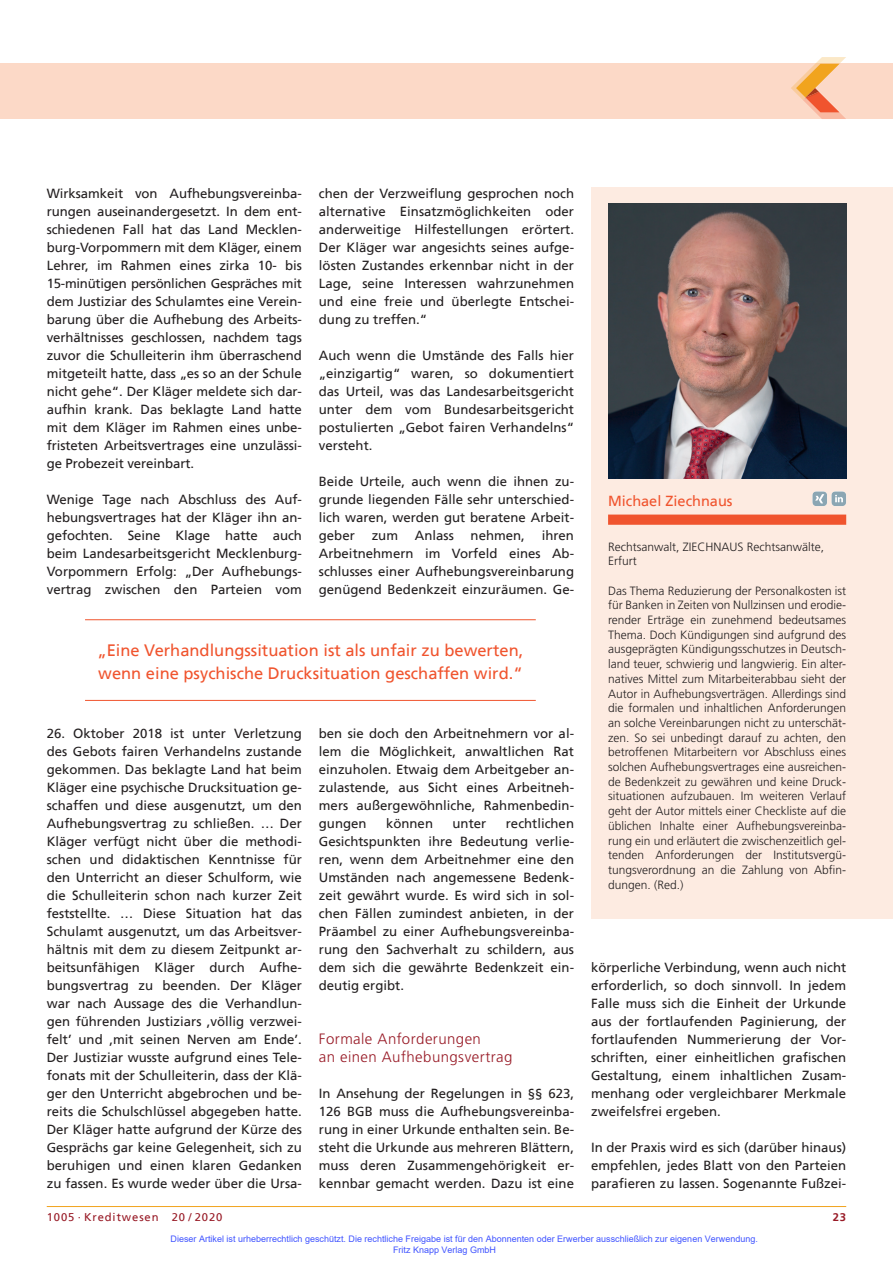
<style>
.page{position:relative;width:893px;height:1263px;background:#fff}
.page>*{position:absolute;margin:0;border:0;box-sizing:border-box;transform-origin:0 0}
.t1{font:16.5px/22.5px "Frutiger";color:#f0542e}
.t2{font:300 15px/18px "Frutiger";letter-spacing:.03em;color:#981a26}
.t3{font:14.55px "Frutiger";color:#f0542e}
.t4{font:13.2px/18px "Frutiger";color:#231f20;text-align:justify}
.t5{font:300 12px/14.7px "Frutiger";color:#231f20}
.t6{font:11.25px "Frutiger";letter-spacing:.08em;color:#981a26}
.t7{font:700 11.25px "Frutiger";color:#981a26}
.t8{font:9px/10.8px "Arial";color:#4054ff}
</style>
<div class="page">
<hr style="left:47px;top:1206px;width:799px;height:1px;background:#f1a31e">
<div style="left:0;top:64px;width:893px;height:55px;background:#fcd9c7"></div>
<svg style="left:791px;top:57px;width:55px;height:62px"></svg>
<div style="left:591px;top:187px;width:302px;height:731px;background:#fdebe1"></div>
<div style="left:608px;top:514px;width:238px;height:11px;background:#f0542e"></div>
<img style="left:608px;top:204px;width:238px;height:274px">
<svg style="left:812px;top:491px;width:34px;height:15px"></svg>
<hr style="left:85px;top:619px;width:451px;height:1px;background:#f0542e">
<hr style="left:85px;top:700px;width:451px;height:1px;background:#f0542e">
<p class="t4" style="left:47px;top:185px;width:257px">Wirksamkeit von Aufhebungsvereinba&shy;rungen auseinandergesetzt. In dem ent&shy;schiedenen Fall hat das Land Mecklen&shy;burg-Vorpommern mit dem Kläger, einem Lehrer, im Rahmen eines zirka 10- bis 15-minütigen persönlichen Gespräches mit dem Justiziar des Schulamtes eine Verein&shy;barung über die Aufhebung des Arbeits&shy;verhältnisses geschlossen, nachdem tags zuvor die Schulleiterin ihm überraschend mitgeteilt hatte, dass „es so an der Schule nicht gehe“. Der Kläger meldete sich dar&shy;aufhin krank. Das beklagte Land hatte mit dem Kläger im Rahmen eines unbe&shy;fristeten Arbeitsvertrages eine unzulässi&shy;ge Probezeit vereinbart.</p>
<p class="t4" style="left:47px;top:491px;width:257px">Wenige Tage nach Abschluss des Auf&shy;hebungsvertrages hat der Kläger ihn an&shy;gefochten. Seine Klage hatte auch beim Landesarbeitsgericht Mecklenburg-Vorpommern Erfolg: „Der Aufhebungs&shy;vertrag zwischen den Parteien vom</p>
<p class="t4" style="left:319px;top:185px;width:257px">chen der Verzweiflung gesprochen noch alternative Einsatzmöglichkeiten oder anderweitige Hilfestellungen erörtert.<br>Der Kläger war angesichts seines aufge&shy;lösten Zustandes erkennbar nicht in der Lage, seine Interessen wahrzunehmen und eine freie und überlegte Entschei&shy;dung zu treffen.“</p>
<p class="t4" style="left:319px;top:347px;width:257px">Auch wenn die Umstände des Falls hier „einzigartig“ waren, so dokumentiert das Urteil, was das Landesarbeitsgericht unter dem vom Bundesarbeitsgericht postulierten „Gebot fairen Verhandelns“ versteht.</p>
<p class="t4" style="left:319px;top:473px;width:257px">Beide Urteile, auch wenn die ihnen zu&shy;grunde liegenden Fälle sehr unterschied&shy;lich waren, werden gut beratene Arbeit&shy;geber</p>
<p class="t4" style="left:319px;top:527px;width:257px;text-indent:223px">ihren Arbeitnehmern im Vorfeld eines Ab&shy;schlusses einer Aufhebungsvereinbarung genügend Bedenkzeit einzuräumen. Ge-</p>
<p class="t4" style="left:372px;top:527px;width:28px">zum</p>
<p class="t4" style="left:415px;top:527px;width:40px">Anlass</p>
<p class="t4" style="left:471px;top:527px;width:56px">nehmen,</p>
<p class="t1" style="left:97px;top:640px;width:427px">„Eine Verhandlungssituation ist als unfair zu bewerten, wenn eine psychische Drucksituation geschaffen wird.“</p>
<p class="t4" style="left:47px;top:725px;width:257px">26. Oktober 2018 ist unter Verletzung des Gebots fairen Verhandelns zustande gekommen. Das beklagte Land hat beim Kläger eine psychische Drucksituation ge&shy;schaffen und diese ausgenutzt, um den Aufhebungsvertrag zu schließen. … Der Kläger verfügt nicht über die methodi&shy;schen und didaktischen Kenntnisse für den Unterricht an dieser Schulform, wie die Schulleiterin schon nach kurzer Zeit feststellte. … Diese Situation hat das Schulamt ausgenutzt, um das Arbeitsver&shy;hältnis mit dem zu diesem Zeitpunkt ar&shy;beitsunfähigen Kläger durch Aufhe&shy;bungsvertrag zu beenden. Der Kläger war nach Aussage des die Verhandlun&shy;gen führenden Justiziars ,völlig verzwei&shy;felt’ und ,mit seinen Nerven am Ende’.<br>Der Justiziar wusste aufgrund eines Tele&shy;fonats mit der Schulleiterin, dass der Klä&shy;ger den Unterricht abgebrochen und be&shy;reits die Schulschlüssel abgegeben hatte.<br>Der Kläger hatte aufgrund der Kürze des Gesprächs gar keine Gelegenheit, sich zu beruhigen und einen klaren Gedanken zu fassen. Es wurde weder über die Ursa-</p>
<p class="t4" style="left:319px;top:725px;width:257px">ben sie doch den Arbeitnehmern vor al&shy;lem die Möglichkeit, anwaltlichen Rat einzuholen. Etwaig dem Arbeitgeber an&shy;zulastende, aus Sicht eines Arbeitneh&shy;mers außergewöhnliche, Rahmenbedin&shy;gungen</p>
<p class="t4" style="left:319px;top:815px;width:257px;text-indent:187px">rechtlichen Gesichtspunkten ihre Bedeutung verlie&shy;ren, wenn dem Arbeitnehmer eine den Umständen nach angemessene Bedenk&shy;zeit gewährt wurde. Es wird sich in sol&shy;chen Fällen zumindest anbieten, in der Präambel zu einer Aufhebungsvereinba&shy;rung den Sachverhalt zu schildern, aus dem sich die gewährte Bedenkzeit ein&shy;deutig ergibt.</p>
<p class="t2" style="left:319px;top:1030px;width:195px">Formale Anforderungen<br>an einen Aufhebungsvertrag</p>
<p class="t4" style="left:319px;top:1085px;width:257px">In Ansehung der Regelungen in §§ 623, 126 BGB muss die Aufhebungsvereinba&shy;rung in einer Urkunde enthalten sein. Be&shy;steht die Urkunde aus mehreren Blättern, muss deren Zusammengehörigkeit er&shy;kennbar gemacht werden. Dazu ist eine</p>
<p class="t4" style="left:386px;top:815px;width:48px">können</p>
<p class="t4" style="left:453px;top:815px;width:35px">unter</p>
<p class="t3" style="left:608px;top:494px;width:126px">Michael Ziechnaus</p>
<p class="t5" style="left:608px;top:539px;width:218px">Rechtsanwalt, ZIECHNAUS Rechtsanwälte,<br>Erfurt</p>
<p class="t5" style="left:608px;top:583px;width:240px;text-align:justify">Das Thema Reduzierung der Personalkosten ist für Banken in Zeiten von Nullzinsen und erodie&shy;render Erträge ein zunehmend bedeutsames Thema. Doch Kündigungen sind aufgrund des ausgeprägten Kündigungsschutzes in Deutsch&shy;land teuer, schwierig und langwierig. Ein alter&shy;natives Mittel zum Mitarbeiterabbau sieht der Autor in Aufhebungsverträgen. Allerdings sind die formalen und inhaltlichen Anforderungen an solche Vereinbarungen nicht zu unterschät&shy;zen. So sei unbedingt darauf zu achten, den betroffenen Mitarbeitern vor Abschluss eines solchen Aufhebungsvertrages eine ausreichen&shy;de Bedenkzeit zu gewähren und keine Druck&shy;situationen aufzubauen. Im weiteren Verlauf geht der Autor mittels einer Checkliste auf die üblichen Inhalte einer Aufhebungsvereinba&shy;rung ein und erläutert die zwischenzeitlich gel&shy;tenden Anforderungen der Institutsvergü&shy;tungsverordnung an die Zahlung von Abfin&shy;dungen. (Red.)</p>
<p class="t4" style="left:591px;top:959px;width:257px">körperliche Verbindung, wenn auch nicht erforderlich, so doch sinnvoll. In jedem Falle muss sich die Einheit der Urkunde aus der fortlaufenden Paginierung, der fortlaufenden Nummerierung der Vor&shy;schriften, einer einheitlichen grafischen Gestaltung, einem inhaltlichen Zusam&shy;menhang oder vergleichbarer Merkmale zweifelsfrei ergeben.</p>
<p class="t4" style="left:591px;top:1139px;width:257px">In der Praxis wird es sich (darüber hinaus) empfehlen, jedes Blatt von den Parteien parafieren zu lassen. Sogenannte Fußzei-</p>
<p class="t6" style="left:47px;top:1211px;width:177px">1005 · Kreditwesen 20 / 2020</p>
<p class="t7" style="left:833px;top:1211px;width:15px">23</p>
<p class="t8" style="left:393px;top:1233px;width:366px;text-indent:-223px">Dieser Artikel ist urheberrechtlich geschützt. Die rechtliche Freigabe ist für den Abonnenten oder Erwerber ausschließlich zur eigenen Verwendung.<br>Fritz Knapp Verlag GmbH</p>
</div>
